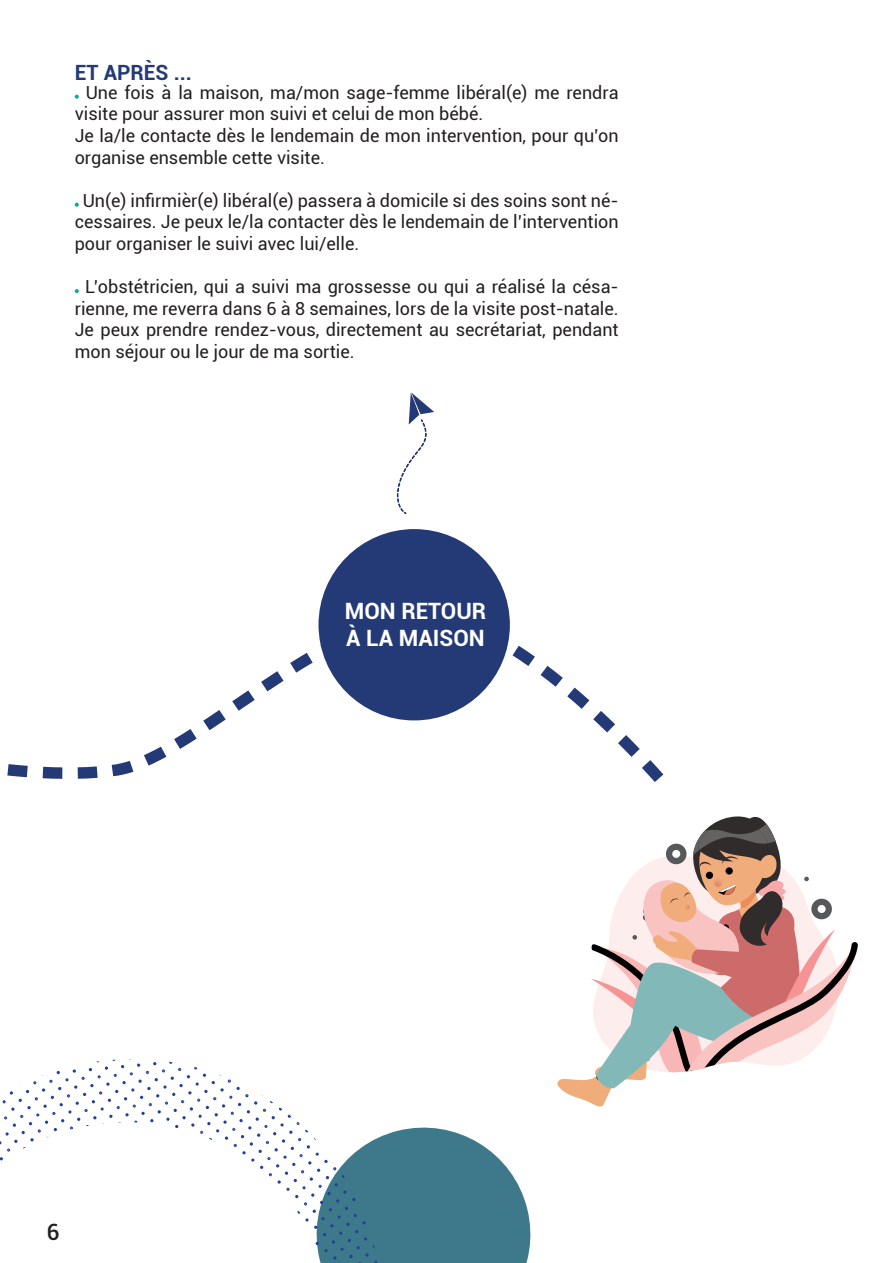
<style>
.page{position:relative;width:893px;height:1263px;background:#fff}
.page>*{position:absolute;margin:0;border:0;box-sizing:border-box;transform-origin:0 0}
.Sous_Titre{font:700 22.5px "Roboto";color:#fff}
.t1{font:500 22.5px "Roboto";color:#231f20}
.Grand_Titre_TDM{font:700 21px "Roboto";color:#233a77}
.Grand_Titre_TDM-2{font:18px/21.6px "Roboto";color:#231f20}
</style>
<div class="page">
<svg style="left:0;top:1059px;width:531px;height:204px"></svg>
<svg style="left:513px;top:646px;width:22px;height:20px"></svg>
<svg style="left:541px;top:666px;width:122px;height:116px"></svg>
<svg style="left:232px;top:690px;width:23px;height:21px"></svg>
<svg style="left:261px;top:671px;width:23px;height:20px"></svg>
<svg style="left:290px;top:653px;width:23px;height:20px"></svg>
<svg style="left:144px;top:747px;width:22px;height:19px"></svg>
<svg style="left:174px;top:729px;width:23px;height:20px"></svg>
<svg style="left:203px;top:710px;width:23px;height:20px"></svg>
<svg style="left:43px;top:767px;width:19px;height:12px"></svg>
<svg style="left:78px;top:766px;width:20px;height:13px"></svg>
<svg style="left:112px;top:761px;width:21px;height:15px"></svg>
<svg style="left:7px;top:764px;width:21px;height:13px"></svg>
<div style="left:318px;top:529px;width:192px;height:191px;background:#233a77;border-radius:50%"></div>
<svg style="left:75px;top:95px;width:4px;height:4px"></svg>
<svg style="left:75px;top:203px;width:4px;height:4px"></svg>
<svg style="left:75px;top:289px;width:4px;height:4px"></svg>
<svg style="left:396px;top:392px;width:38px;height:123px"></svg>
<svg style="left:557px;top:816px;width:301px;height:291px"></svg>
<p class="Grand_Titre_TDM" style="left:75px;top:57px;width:119px">ET APRÈS ...</p>
<p class="Grand_Titre_TDM-2" style="left:75px;top:81px;width:545px;text-indent:11px">Une fois à la maison, ma/mon sage-femme libéral(e) me rendra visite pour assurer mon suivi et celui de mon bébé.</p>
<p class="Grand_Titre_TDM-2" style="left:75px;top:124px;width:545px">Je la/le contacte dès le lendemain de mon intervention, pour qu’on organise ensemble cette visite.</p>
<p class="Grand_Titre_TDM-2" style="left:75px;top:189px;width:545px;text-align:justify;text-indent:8px">Un(e) infirmièr(e) libéral(e) passera à domicile si des soins sont né&shy;cessaires. Je peux le/la contacter dès le lendemain de l’intervention pour organiser le suivi avec lui/elle.</p>
<p class="Grand_Titre_TDM-2" style="left:75px;top:275px;width:545px;text-align:justify;text-indent:10px">L’obstétricien, qui a suivi ma grossesse ou qui a réalisé la césa&shy;rienne, me reverra dans 6 à 8 semaines, lors de la visite post-natale.<br>Je peux prendre rendez-vous, directement au secrétariat, pendant mon séjour ou le jour de ma sortie.</p>
<p class="Sous_Titre" style="left:345px;top:595px;width:143px">MON RETOUR</p>
<p class="Sous_Titre" style="left:346px;top:622px;width:140px">À LA MAISON</p>
<p class="t1" style="left:47px;top:1216px;width:14px">6</p>
</div>
